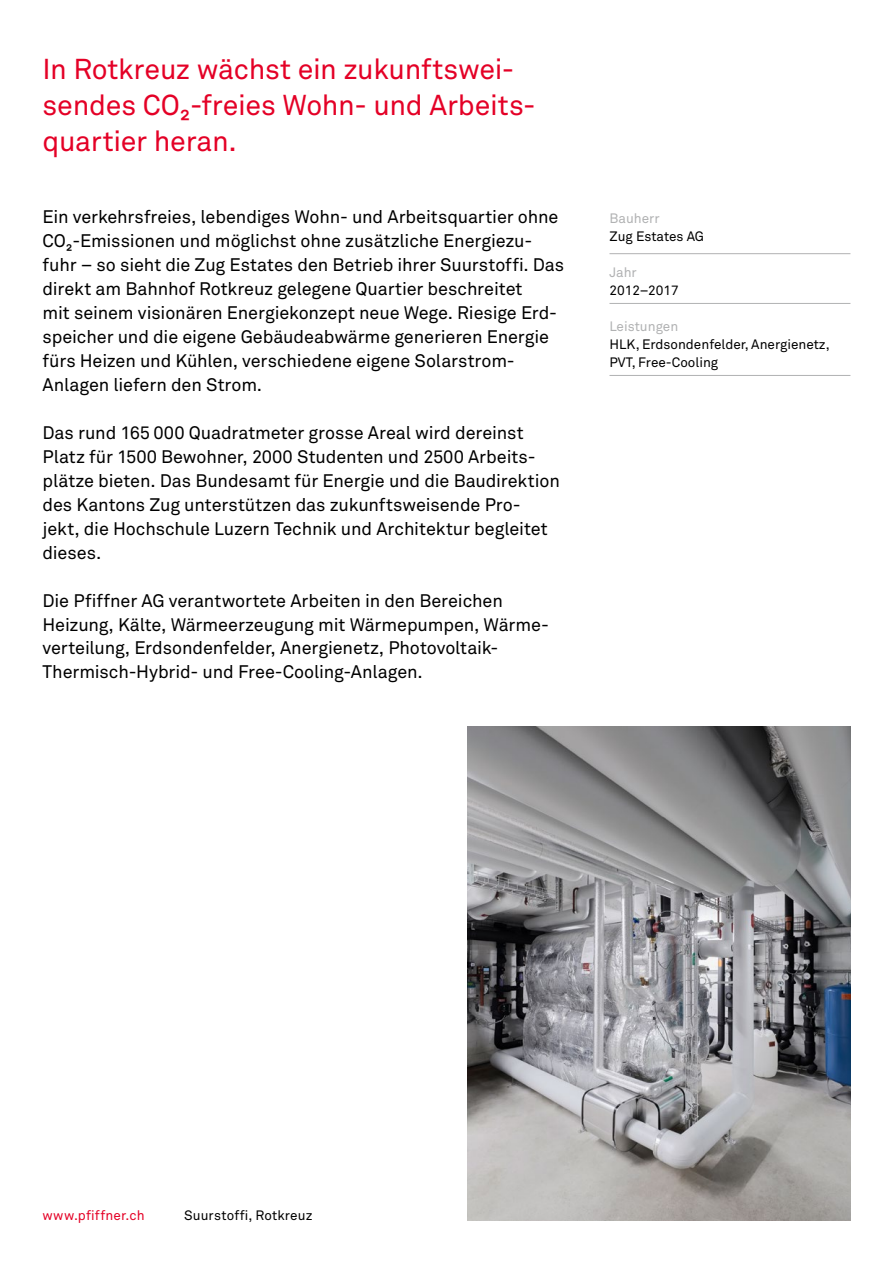
<style>
.page{position:relative;width:893px;height:1263px;background:#fff}
.page>*{position:absolute;margin:0;border:0;box-sizing:border-box;transform-origin:0 0}
.t1{font:28.5px/36px "Akkurat Pro";letter-spacing:-.01em;color:#e40026}
.t2{font:18px/24px "Akkurat Pro";letter-spacing:-.005em;color:#000}
.t3{font:13.5px/18px "Akkurat Pro";color:#000}
.t4{font:13.5px "Akkurat Pro";color:#b1b2b3}
.t5{font:13.5px "Akkurat Pro";letter-spacing:.01em;color:#e40026}
</style>
<div class="page">
<hr style="left:609px;top:253px;width:241px;height:1px;background:#b1b2b3">
<hr style="left:609px;top:303px;width:241px;height:1px;background:#b1b2b3">
<hr style="left:609px;top:375px;width:241px;height:1px;background:#b1b2b3">
<img style="left:468px;top:727px;width:382px;height:493px">
<h1 class="t1" style="left:43px;top:51px;width:495px">In Rotkreuz wächst ein zukunftswei&shy;sendes CO -freies Wohn- und Arbeits-</h1>
<h1 class="t1" style="left:43px;top:109px;width:196px;line-height:21px;text-indent:137px">² quartier heran.</h1>
<p class="t2" style="left:43px;top:204px;width:517px">Ein verkehrsfreies, lebendiges Wohn- und Arbeitsquartier ohne<br>CO -Emissionen und möglichst ohne zusätzliche Energiezu-</p>
<p class="t2" style="left:43px;top:244px;width:523px;line-height:13.5px;text-indent:23px">²<br>fuhr – so sieht die Zug Estates den Betrieb ihrer Suurstoffi. Das</p>
<p class="t2" style="left:43px;top:276px;width:514px">direkt am Bahnhof Rotkreuz gelegene Quartier beschreitet<br>mit seinem visionären Energiekonzept neue Wege. Riesige Erd‑ speicher und die eigene Gebäudeabwärme generieren Energie fürs Heizen und Kühlen, verschiedene eigene Solarstrom-Anlagen liefern den Strom.</p>
<p class="t2" style="left:43px;top:420px;width:519px">Das rund 165 000 Quadratmeter grosse Areal wird dereinst Platz für 1500 Bewohner, 2000 Studenten und 2500 Arbeits&shy;plätze bieten. Das Bundesamt für Energie und die Baudirektion des Kantons Zug unterstützen das zukunftsweisende Pro&shy;jekt, die Hochschule Luzern Technik und Architektur begleitet dieses.</p>
<p class="t2" style="left:43px;top:588px;width:508px">Die Pfiffner AG verantwortete Arbeiten in den Bereichen Heizung, Kälte, Wärmeerzeugung mit Wärmepumpen, Wärme&shy;verteilung, Erdsondenfelder, Anergienetz, Photovoltaik-Thermisch-Hybrid- und Free-Cooling-Anlagen.</p>
<p class="t4" style="left:609px;top:210px;width:52px">Bauherr</p>
<p class="t3" style="left:609px;top:227px;width:96px">Zug Estates AG</p>
<p class="t4" style="left:609px;top:264px;width:29px">Jahr</p>
<p class="t3" style="left:609px;top:281px;width:71px">2012–2017</p>
<p class="t4" style="left:609px;top:318px;width:70px">Leistungen</p>
<p class="t3" style="left:609px;top:335px;width:222px">HLK, Erdsondenfelder, Anergienetz,<br>PVT, Free-Cooling</p>
<p class="t5" style="left:43px;top:1208px;width:104px">www.pfiffner.ch</p>
<p class="t3" style="left:184px;top:1207px;width:130px">Suurstoffi, Rotkreuz</p>
</div>
